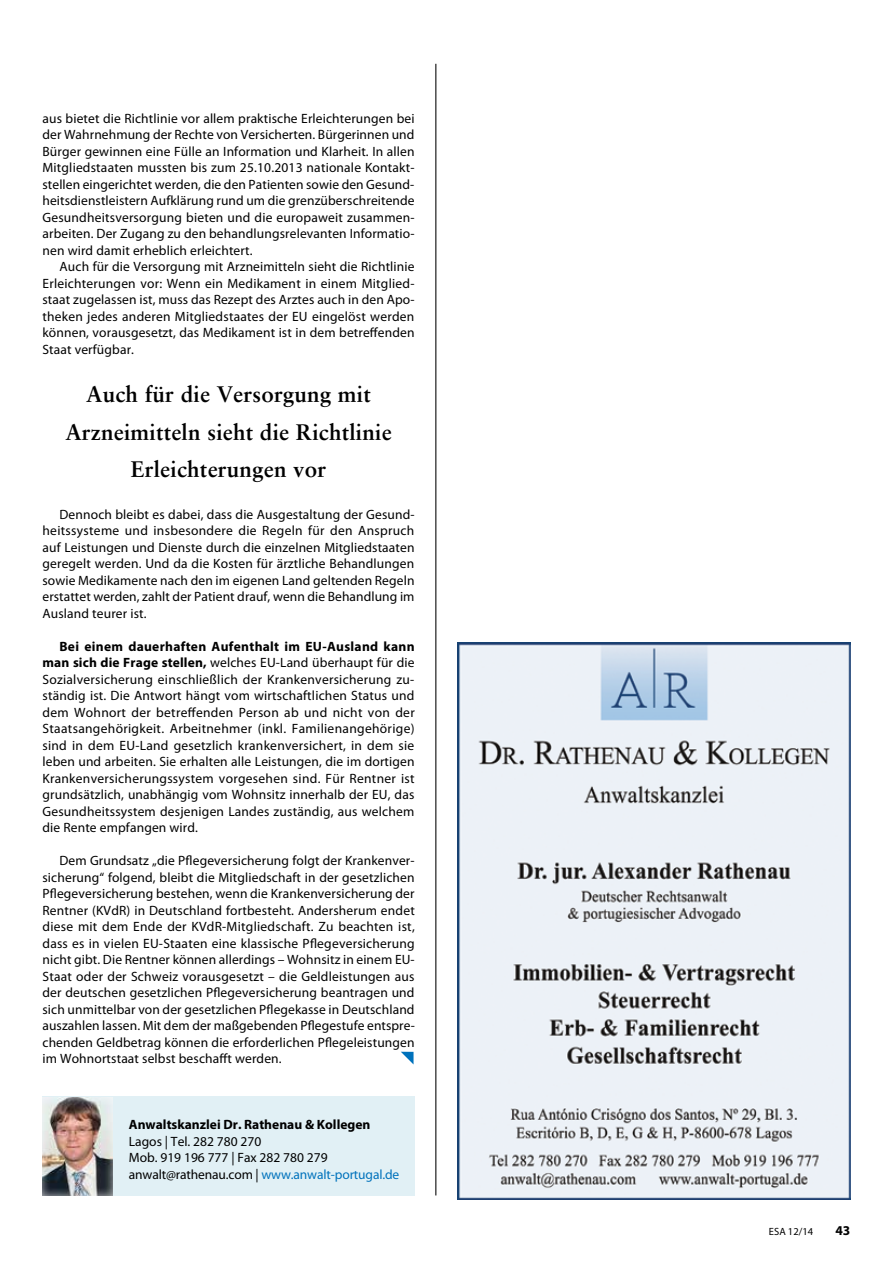
<style>
.page{position:relative;width:893px;height:1263px;background:#fff}
.page>*{position:absolute;margin:0;border:0;box-sizing:border-box;transform-origin:0 0}
.t1{font:700 22.5px/37.5px "Sabon";letter-spacing:.01em;color:#000;text-align:center}
.t2{font:13.5px/16.5px "Myriad Pro";letter-spacing:.01em;color:#000;text-align:justify}
.t3{font:13.5px/16.5px "Myriad Pro";letter-spacing:-.01em;color:#000}
.t4{font:700 13.5px "Myriad Pro";color:#000}
.t5{font:10.5px "Myriad Pro";color:#000}
.s1{font-weight:700}
.s2{color:#0072bc}
</style>
<div class="page">
<div style="left:43px;top:1096px;width:372px;height:99px;background:#e1f0f5"></div>
<div style="left:40px;top:1097px;width:73px;height:100px;background:#fff;opacity:.75"></div>
<img style="left:457px;top:642px;width:393px;height:557px">
<hr style="left:435px;top:64px;width:1px;height:1131px;background:#000">
<svg style="left:401px;top:1052px;width:13px;height:12px"></svg>
<p class="t2" style="left:43px;top:110px;width:374px">aus bietet die Richtlinie vor allem praktische Erleichterungen bei der Wahrnehmung der Rechte von Versicherten. Bürgerinnen und Bürger gewinnen eine Fülle an Information und Klarheit. In allen Mitgliedstaaten mussten bis zum 25.10.2013 nationale Kontakt&shy;stellen eingerichtet werden, die den Patienten sowie den Gesund&shy;heitsdienstleistern Aufklärung rund um die grenzüberschreitende Gesundheitsversorgung bieten und die europaweit zusammen&shy;arbeiten. Der Zugang zu den behandlungsrelevanten Informatio&shy;nen wird damit erheblich erleichtert.</p>
<p class="t2" style="left:43px;top:258px;width:374px;text-indent:17px">Auch für die Versorgung mit Arzneimitteln sieht die Richtlinie Erleichterungen vor: Wenn ein Medikament in einem Mitglied&shy;staat zugelassen ist, muss das Rezept des Arztes auch in den Apo&shy;theken jedes anderen Mitgliedstaates der EU eingelöst werden können, vorausgesetzt, das Medikament ist in dem betreffenden Staat verfügbar.</p>
<h1 class="t1" style="left:65px;top:375px;width:328px">Auch für die Versorgung mit<br>Arzneimitteln sieht die Richtlinie<br>Erleichterungen vor</h1>
<p class="t2" style="left:43px;top:506px;width:374px;text-indent:17px">Dennoch bleibt es dabei, dass die Ausgestaltung der Gesund&shy;heitssysteme und insbesondere die Regeln für den Anspruch auf Leistungen und Dienste durch die einzelnen Mitgliedstaaten geregelt werden. Und da die Kosten für ärztliche Behandlungen sowie Medikamente nach den im eigenen Land geltenden Regeln erstattet werden, zahlt der Patient drauf, wenn die Behandlung im Ausland teurer ist.</p>
<p class="t2" style="left:43px;top:638px;width:374px;text-indent:17px"><span class="s1">Bei einem dauerhaften Aufenthalt im EU-Ausland kann man sich die Frage stellen,</span> welches EU-Land überhaupt für die Sozialversicherung einschließlich der Krankenversicherung zu&shy;ständig ist. Die Antwort hängt vom wirtschaftlichen Status und dem Wohnort der betreffenden Person ab und nicht von der Staatsangehörigkeit. Arbeitnehmer (inkl. Familienangehörige) sind in dem EU-Land gesetzlich krankenversichert, in dem sie leben und arbeiten. Sie erhalten alle Leistungen, die im dortigen Krankenversicherungssystem vorgesehen sind. Für Rentner ist grundsätzlich, unabhängig vom Wohnsitz innerhalb der EU, das Gesundheitssystem desjenigen Landes zuständig, aus welchem die Rente empfangen wird.</p>
<p class="t2" style="left:43px;top:852px;width:374px;text-indent:17px">Dem Grundsatz „die Pflegeversicherung folgt der Krankenver&shy;sicherung“ folgend, bleibt die Mitgliedschaft in der gesetzlichen Pflegeversicherung bestehen, wenn die Krankenversicherung der Rentner (KVdR) in Deutschland fortbesteht. Andersherum endet diese mit dem Ende der KVdR-Mitgliedschaft. Zu beachten ist, dass es in vielen EU-Staaten eine klassische Pflegeversicherung nicht gibt. Die Rentner können allerdings – Wohnsitz in einem EU-Staat oder der Schweiz vorausgesetzt – die Geldleistungen aus der deutschen gesetzlichen Pflegeversicherung beantragen und sich unmittelbar von der gesetzlichen Pflegekasse in Deutschland auszahlen lassen. Mit dem der maßgebenden Pflegestufe entspre&shy;chenden Geldbetrag können die erforderlichen Pflegeleistungen im Wohnortstaat selbst beschafft werden.</p>
<p class="t4" style="left:129px;top:1116px;width:243px">Anwaltskanzlei Dr. Rathenau &amp; Kollegen</p>
<p class="t3" style="left:129px;top:1133px;width:272px">Lagos | Tel. 282 780 270<br>Mob. 919 196 777 | Fax 282 780 279 anwalt@rathenau.com | <span class="s2">www.anwalt-portugal.de</span></p>
<p class="t5" style="left:769px;top:1225px;width:46px">ESA 12/14</p>
<p class="t4" style="left:835px;top:1222px;width:16px">43</p>
</div>
